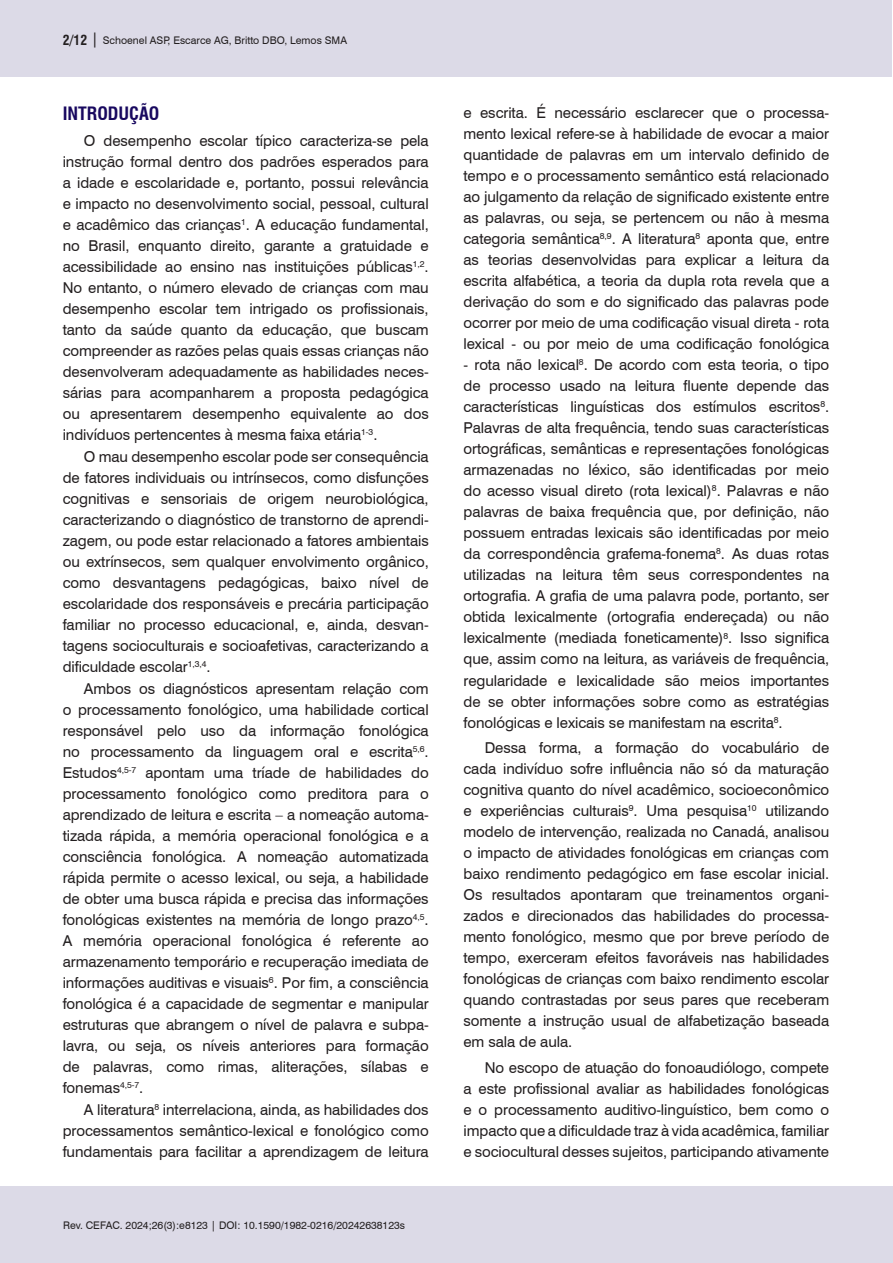
<style>
.page{position:relative;width:893px;height:1263px;background:#fff}
.page>*{position:absolute;margin:0;border:0;box-sizing:border-box;transform-origin:0 0}
.Nivel_1{font:700 condensed 18px "Swiss 721 BT";color:#18085f}
.Corpo_do_texto{font:15px/21px "Swiss 721 BT";letter-spacing:-.005em;color:#231f20;text-align:justify}
.t1{font:10.5px "Swiss 721 BT";color:#231f20}
.s1{font-weight:700;font-stretch:condensed;font-size:13.5px}
.s2{font-size:15px}
</style>
<div class="page">
<div style="left:0;top:1186px;width:892px;height:77px;background:#dcdae7"></div>
<div style="left:0;top:0;width:892px;height:77px;background:#dcdae7"></div>
<p class="t1" style="left:63px;top:33px;width:286px"><span class="s1">2/12</span> <span class="s2">|</span> Schoenel ASP, Escarce AG, Britto DBO, Lemos SMA</p>
<p class="Nivel_1" style="left:63px;top:103px;width:98px">INTRODUÇÃO</p>
<p class="Corpo_do_texto" style="left:63px;top:130px;width:368px;text-indent:21px">O desempenho escolar típico caracteriza-se pela instrução formal dentro dos padrões esperados para a idade e escolaridade e, portanto, possui relevância e impacto no desenvolvimento social, pessoal, cultural e acadêmico das crianças<sup>1</sup>. A educação fundamental, no Brasil, enquanto direito, garante a gratuidade e acessibilidade ao ensino nas instituições públicas<sup>1,2</sup>.<br>No entanto, o número elevado de crianças com mau desempenho escolar tem intrigado os profissionais, tanto da saúde quanto da educação, que buscam compreender as razões pelas quais essas crianças não desenvolveram adequadamente as habilidades neces&shy;sárias para acompanharem a proposta pedagógica ou apresentarem desempenho equivalente ao dos indivíduos pertencentes à mesma faixa etária<sup>1-3</sup>.</p>
<p class="Corpo_do_texto" style="left:63px;top:445px;width:368px;text-indent:21px">O mau desempenho escolar pode ser consequência de fatores individuais ou intrínsecos, como disfunções cognitivas e sensoriais de origem neurobiológica, caracterizando o diagnóstico de transtorno de aprendi&shy;zagem, ou pode estar relacionado a fatores ambientais ou extrínsecos, sem qualquer envolvimento orgânico, como desvantagens pedagógicas, baixo nível de escolaridade dos responsáveis e precária participação familiar no processo educacional, e, ainda, desvan&shy;tagens socioculturais e socioafetivas, caracterizando a dificuldade escolar<sup>1,3,4</sup>.</p>
<p class="Corpo_do_texto" style="left:63px;top:677px;width:368px;text-indent:21px">Ambos os diagnósticos apresentam relação com o processamento fonológico, uma habilidade cortical responsável pelo uso da informação fonológica no processamento da linguagem oral e escrita<sup>5,6</sup>.<br>Estudos<sup>4,5-7</sup> apontam uma tríade de habilidades do processamento fonológico como preditora para o aprendizado de leitura e escrita – a nomeação automa&shy;tizada rápida, a memória operacional fonológica e a consciência fonológica. A nomeação automatizada rápida permite o acesso lexical, ou seja, a habilidade de obter uma busca rápida e precisa das informações fonológicas existentes na memória de longo prazo<sup>4,5</sup>.<br>A memória operacional fonológica é referente ao armazenamento temporário e recuperação imediata de informações auditivas e visuais<sup>6</sup>. Por fim, a consciência fonológica é a capacidade de segmentar e manipular estruturas que abrangem o nível de palavra e subpa&shy;lavra, ou seja, os níveis anteriores para formação de palavras, como rimas, aliterações, sílabas e fonemas<sup>4,5-7</sup>.</p>
<p class="Corpo_do_texto" style="left:63px;top:1098px;width:368px;text-indent:21px">A literatura<sup>8</sup> interrelaciona, ainda, as habilidades dos processamentos semântico-lexical e fonológico como fundamentais para facilitar a aprendizagem de leitura</p>
<p class="t1" style="left:63px;top:1218px;width:344px">Rev. CEFAC. 2024;26(3):e8123 | DOI: 10.1590/1982-0216/20242638123s</p>
<p class="Corpo_do_texto" style="left:463px;top:101px;width:367px">e escrita. É necessário esclarecer que o processa&shy;mento lexical refere-se à habilidade de evocar a maior quantidade de palavras em um intervalo definido de tempo e o processamento semântico está relacionado ao julgamento da relação de significado existente entre as palavras, ou seja, se pertencem ou não à mesma categoria semântica<sup>8,9</sup>. A literatura<sup>8</sup> aponta que, entre as teorias desenvolvidas para explicar a leitura da escrita alfabética, a teoria da dupla rota revela que a derivação do som e do significado das palavras pode ocorrer por meio de uma codificação visual direta - rota lexical - ou por meio de uma codificação fonológica</p>
<p class="Corpo_do_texto" style="left:463px;top:354px;width:367px">- rota não lexical<sup>8</sup>. De acordo com esta teoria, o tipo de processo usado na leitura fluente depende das características linguísticas dos estímulos escritos<sup>8</sup>.<br>Palavras de alta frequência, tendo suas características ortográficas, semânticas e representações fonológicas armazenadas no léxico, são identificadas por meio do acesso visual direto (rota lexical)<sup>8</sup>. Palavras e não palavras de baixa frequência que, por definição, não possuem entradas lexicais são identificadas por meio da correspondência grafema-fonema<sup>8</sup>. As duas rotas utilizadas na leitura têm seus correspondentes na ortografia. A grafia de uma palavra pode, portanto, ser obtida lexicalmente (ortografia endereçada) ou não lexicalmente (mediada foneticamente)<sup>8</sup>. Isso significa que, assim como na leitura, as variáveis de frequência, regularidade e lexicalidade são meios importantes de se obter informações sobre como as estratégias fonológicas e lexicais se manifestam na escrita<sup>8</sup>.</p>
<p class="Corpo_do_texto" style="left:463px;top:736px;width:367px;text-indent:21px">Dessa forma, a formação do vocabulário de cada indivíduo sofre influência não só da maturação cognitiva quanto do nível acadêmico, socioeconômico e experiências culturais<sup>9</sup>. Uma pesquisa<sup>10</sup> utilizando modelo de intervenção, realizada no Canadá, analisou o impacto de atividades fonológicas em crianças com baixo rendimento pedagógico em fase escolar inicial.<br>Os resultados apontaram que treinamentos organi&shy;zados e direcionados das habilidades do processa&shy;mento fonológico, mesmo que por breve período de tempo, exerceram efeitos favoráveis nas habilidades fonológicas de crianças com baixo rendimento escolar quando contrastadas por seus pares que receberam somente a instrução usual de alfabetização baseada em sala de aula.</p>
<p class="Corpo_do_texto" style="left:463px;top:1056px;width:367px;text-indent:21px">No escopo de atuação do fonoaudiólogo, compete a este profissional avaliar as habilidades fonológicas e o processamento auditivo-linguístico, bem como o impacto que a dificuldade traz à vida acadêmica, familiar e sociocultural desses sujeitos, participando ativamente</p>
</div>
